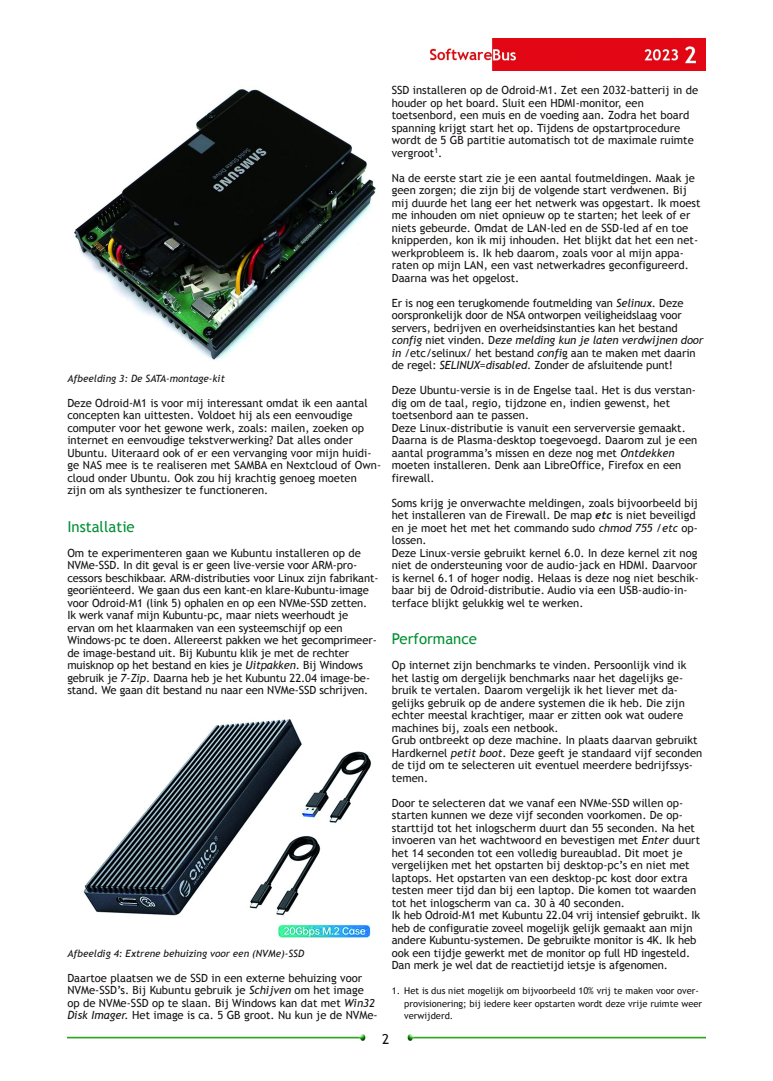
<style>
.page{position:relative;width:773px;height:1081px;background:#fff}
.page>*{position:absolute;margin:0;border:0;box-sizing:border-box;transform-origin:0 0}
.t1{font:15px "Trebuchet MS";color:#008f33}
.t2{font:13.75px "Trebuchet MS";color:#161413}
.t3{font:11.25px/12.5px "Trebuchet MS";color:#161413}
.t4{font:italic 10px "Trebuchet MS";color:#161413}
.t5{font:9.38px/12.5px "Trebuchet MS";color:#161413}
.s1{font-style:italic}
.s2{font-family:"Trebuchet";font-weight:700;font-style:italic}
</style>
<div class="page">
<img style="left:431px;top:39px;width:274px;height:32px">
<img style="left:67px;top:1035px;width:299px;height:5px">
<img style="left:407px;top:1035px;width:298px;height:5px">
<img style="left:74px;top:89px;width:302px;height:271px">
<img style="left:83px;top:719px;width:289px;height:220px">
<p class="t4" style="left:67px;top:372px;width:159px">Afbeelding 3: De SATA‐montage‐kit</p>
<p class="t3" style="left:67px;top:396px;width:315px">Deze Odroid‐M1 is voor mij interessant omdat ik een aantal concepten kan uittesten. Voldoet hij als een eenvoudige computer voor het gewone werk, zoals: mailen, zoeken op internet en eenvoudige tekstverwerking? Dat alles onder Ubuntu. Uiteraard ook of er een vervanging voor mijn huidi‐ ge NAS mee is te realiseren met SAMBA en Nextcloud of Own‐ cloud onder Ubuntu. Ook zou hij krachtig genoeg moeten<br>zijn om als synthesizer te functioneren.</p>
<h1 class="t1" style="left:67px;top:518px;width:69px">Installatie</h1>
<p class="t3" style="left:67px;top:546px;width:313px">Om te experimenteren gaan we Kubuntu installeren op de NVMe‐SSD. In dit geval is er geen live‐versie voor ARM‐pro‐ cessors beschikbaar. ARM‐distributies voor Linux zijn fabrikant‐ georiënteerd. We gaan dus een kant‐en klare‐Kubuntu‐image voor Odroid‐M1 (link 5) ophalen en op een NVMe‐SSD zetten.<br>Ik werk vanaf mijn Kubuntu‐pc, maar niets weerhoudt je ervan om het klaarmaken van een systeemschijf op een Windows‐pc te doen. Allereerst pakken we het gecomprimeer‐ de image‐bestand uit. Bij Kubuntu klik je met de rechter muisknop op het bestand en kies je <span class="s1">Uitpakken</span>. Bij Windows gebruik je <span class="s1">7‐Zip</span>. Daarna heb je het Kubuntu 22.04 image‐be‐ stand. We gaan dit bestand nu naar een NVMe‐SSD schrijven.</p>
<p class="t4" style="left:67px;top:947px;width:238px">Afbeeldig 4: Extrene behuizing voor een (NVMe)‐SSD</p>
<p class="t3" style="left:67px;top:971px;width:312px">Daartoe plaatsen we de SSD in een externe behuizing voor NVMe‐SSD’s. Bij Kubuntu gebruik je <span class="s1">Schijven</span> om het image op de NVMe‐SSD op te slaan. Bij Windows kan dat met <span class="s1">Win32<br>Disk Imager</span>. Het image is ca. 5 GB groot. Nu kun je de NVMe‐</p>
<p class="t3" style="left:392px;top:84px;width:308px">SSD installeren op de Odroid‐M1. Zet een 2032‐batterij in de houder op het board. Sluit een HDMI‐monitor, een toetsenbord, een muis en de voeding aan. Zodra het board spanning krijgt start het op. Tijdens de opstartprocedure wordt de 5 GB partitie automatisch tot de maximale ruimte vergroot<sup>1</sup>.</p>
<p class="t3" style="left:392px;top:171px;width:310px">Na de eerste start zie je een aantal foutmeldingen. Maak je geen zorgen; die zijn bij de volgende start verdwenen. Bij mij duurde het lang eer het netwerk was opgestart. Ik moest me inhouden om niet opnieuw op te starten; het leek of er niets gebeurde. Omdat de LAN‐led en de SSD‐led af en toe knipperden, kon ik mij inhouden. Het blijkt dat het een net‐ werkprobleem is. Ik heb daarom, zoals voor al mijn appa‐ raten op mijn LAN, een vast netwerkadres geconfigureerd.<br>Daarna was het opgelost.</p>
<p class="t3" style="left:392px;top:296px;width:313px">Er is nog een terugkomende foutmelding van <span class="s1">Selinux</span>. Deze oorspronkelijk door de NSA ontworpen veiligheidslaag voor servers, bedrijven en overheidsinstanties kan het bestand <span class="s1">config</span> niet vinden. D<span class="s1">eze melding kun je laten verdwijnen door in</span> /etc/selinux/ het bestand <span class="s1">confi</span>g aan te maken met daarin de regel: <span class="s1">SELINUX=disabled</span>. Zonder de afsluitende punt!</p>
<p class="t3" style="left:392px;top:384px;width:307px">Deze Ubuntu‐versie is in de Engelse taal. Het is dus verstan‐ dig om de taal, regio, tijdzone en, indien gewenst, het toetsenbord aan te passen.<br>Deze Linux‐distributie is vanuit een serverversie gemaakt.<br>Daarna is de Plasma‐desktop toegevoegd. Daarom zul je een aantal programma’s missen en deze nog met <span class="s1">Ontdekken </span>moeten installeren. Denk aan LibreOffice, Firefox en een firewall.</p>
<p class="t3" style="left:392px;top:496px;width:309px">Soms krijg je onverwachte meldingen, zoals bijvoorbeeld bij het installeren van de Firewall. De map <span class="s2">etc</span> is niet beveiligd en je moet het met het commando sudo <span class="s1">chmod 755 /etc</span> op‐ lossen.<br>Deze Linux‐versie gebruikt kernel 6.0. In deze kernel zit nog niet de ondersteuning voor de audio‐jack en HDMI. Daarvoor is kernel 6.1 of hoger nodig. Helaas is deze nog niet beschik‐ baar bij de Odroid‐distributie. Audio via een USB‐audio‐in‐ terface blijkt gelukkig wel te werken.</p>
<h1 class="t1" style="left:392px;top:630px;width:87px">Performance</h1>
<p class="t3" style="left:392px;top:659px;width:312px">Op internet zijn benchmarks te vinden. Persoonlijk vind ik het lastig om dergelijk benchmarks naar het dagelijks ge‐ bruik te vertalen. Daarom vergelijk ik het liever met da‐ gelijks gebruik op de andere systemen die ik heb. Die zijn echter meestal krachtiger, maar er zitten ook wat oudere machines bij, zoals een netbook.<br>Grub ontbreekt op deze machine. In plaats daarvan gebruikt Hardkernel <span class="s1">petit boot</span>. Deze geeft je standaard vijf seconden de tijd om te selecteren uit eventuel meerdere bedrijfssys‐ temen.</p>
<p class="t3" style="left:392px;top:796px;width:310px">Door te selecteren dat we vanaf een NVMe‐SSD willen op‐ starten kunnen we deze vijf seconden voorkomen. De op‐ starttijd tot het inlogscherm duurt dan 55 seconden. Na het invoeren van het wachtwoord en bevestigen met <span class="s1">Enter</span> duurt het 14 seconden tot een volledig bureaublad. Dit moet je vergelijken met het opstarten bij desktop‐pc’s en niet met laptops. Het opstarten van een desktop‐pc kost door extra testen meer tijd dan bij een laptop. Die komen tot waarden tot het inlogscherm van ca. 30 à 40 seconden.<br>Ik heb Odroid‐M1 met Kubuntu 22.04 vrij intensief gebruikt. Ik heb de configuratie zoveel mogelijk gelijk gemaakt aan mijn andere Kubuntu‐systemen. De gebruikte monitor is 4K. Ik heb ook een tijdje gewerkt met de monitor op full HD ingesteld.<br>Dan merk je wel dat de reactietijd ietsje is afgenomen.</p>
<p class="t5" style="left:404px;top:985px;width:299px;text-indent:-12px">1. Het is dus niet mogelijk om bijvoorbeeld 10% vrij te maken voor over‐ provisionering; bij iedere keer opstarten wordt deze vrije ruimte weer verwijderd.</p>
<p class="t2" style="left:382px;top:1031px;width:9px">2</p>
</div>
